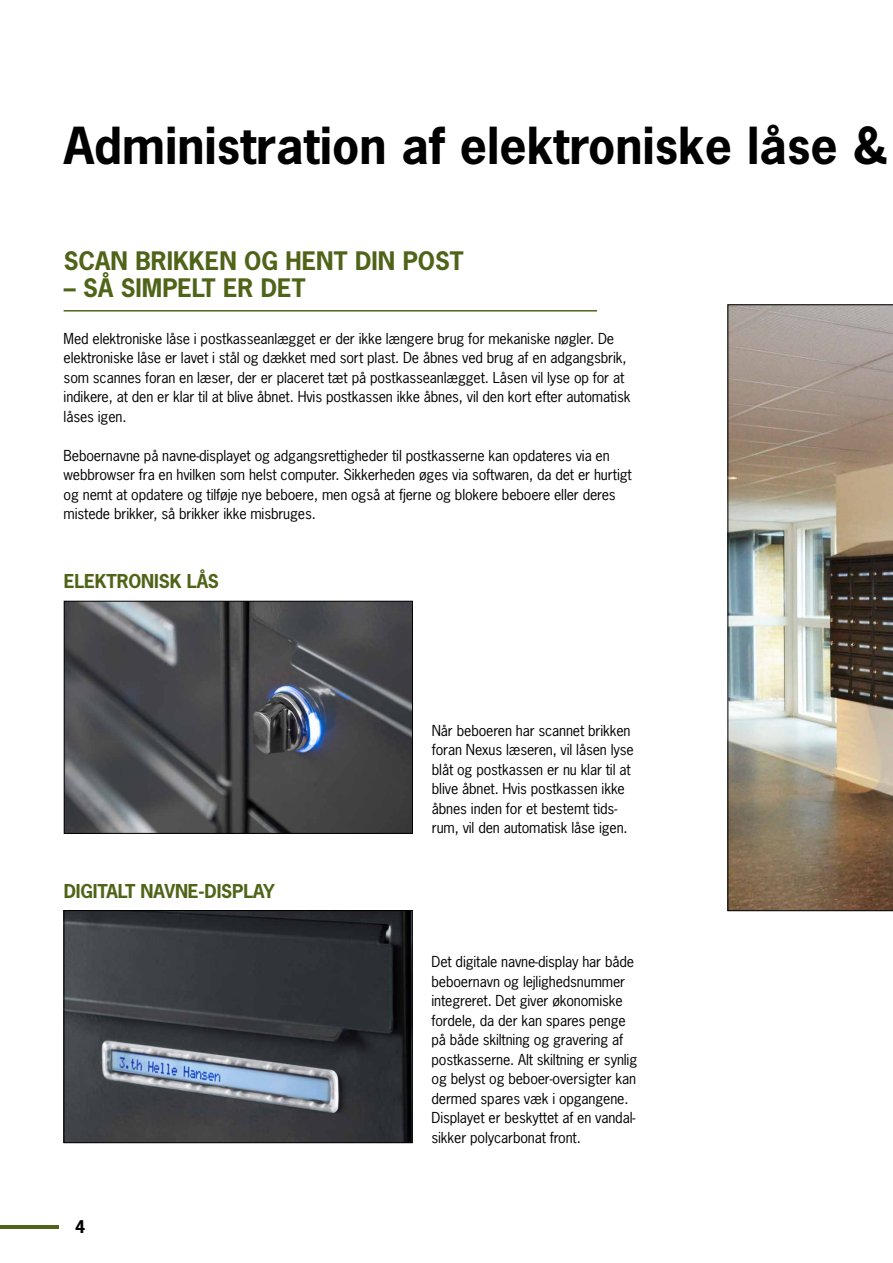
<style>
.page{position:relative;width:893px;height:1263px;background:#fff}
.page>*{position:absolute;margin:0;border:0;box-sizing:border-box;transform-origin:0 0}
.t1{font:700 48px "News Gothic Std";color:#000}
.t2{font:700 24px "News Gothic Std";color:#4f6418}
.t3{font:700 18px "News Gothic Std";letter-spacing:-.01em;color:#4f6418}
.t4{font:700 16.5px "News Gothic Std";color:#000}
.t5{font:14.25px/19.5px "News Gothic Std";letter-spacing:-.01em;color:#000}
</style>
<div class="page">
<hr style="left:0;top:1225px;width:58px;height:4px;background:#4f6418">
<img style="left:728px;top:305px;width:165px;height:606px">
<img style="left:66px;top:912px;width:344px;height:229px">
<div style="left:64px;top:910px;width:348px;height:233px;border:1px solid #000"></div>
<img style="left:66px;top:603px;width:345px;height:228px">
<div style="left:64px;top:601px;width:349px;height:232px;border:1px solid #000"></div>
<hr style="left:64px;top:310px;width:533px;height:2px;background:#4f6418">
<h1 class="t1" style="left:64px;top:114px;width:825px">ADMINISTRATION AF ELEKTRONISKE LÅSE &amp;</h1>
<h2 class="t2" style="left:64px;top:245px;width:401px">SCAN BRIKKEN OG HENT DIN POST</h2>
<h2 class="t2" style="left:64px;top:272px;width:95px">– SÅ SIMPE</h2>
<h2 class="t2" style="left:192px;top:272px;width:115px">LT ER DET</h2>
<p class="t5" style="left:64px;top:329px;width:568px">Med elektroniske låse i postkasseanlægget er der ikke længere brug for mekaniske nøgler. De elektroniske låse er lavet i stål og dækket med sort plast. De åbnes ved brug af en adgangsbrik, som scannes foran en læser, der er placeret tæt på postkasseanlægget. Låsen vil lyse op for at indikere, at den er klar til at blive åbnet. Hvis postkassen ikke åbnes, vil den kort efter automatisk låses igen.</p>
<p class="t5" style="left:64px;top:446px;width:570px">Beboernavne på navne-displayet og adgangsrettigheder til postkasserne kan opdateres via en webbrowser fra en hvilken som helst computer. Sikkerheden øges via softwaren, da det er hurtigt og nemt at opdatere og tilføje nye beboere, men også at fjerne og blokere beboere eller deres mistede brikker, så brikker ikke misbruges.</p>
<p class="t3" style="left:64px;top:569px;width:154px">ELEKTRONISK LÅS</p>
<p class="t3" style="left:64px;top:879px;width:213px">DIGITALT NAVNE-DISPLAY</p>
<p class="t4" style="left:75px;top:1216px;width:12px">4</p>
<p class="t5" style="left:432px;top:721px;width:203px">Når beboeren har scannet brikken foran Nexus læseren, vil låsen lyse blåt og postkassen er nu klar til at blive åbnet. Hvis postkassen ikke åbnes inden for et bestemt tids&shy;rum, vil den automatisk låse igen.</p>
<p class="t5" style="left:432px;top:952px;width:207px">Det digitale navne-display har både beboernavn og lejlighedsnummer integreret. Det giver økonomiske fordele, da der kan spares penge på både skiltning og gravering af postkasserne. Alt skiltning er synlig og belyst og beboer-oversigter kan dermed spares væk i opgangene.<br>Displayet er beskyttet af en vandal&shy;sikker polycarbonat front.</p>
</div>
